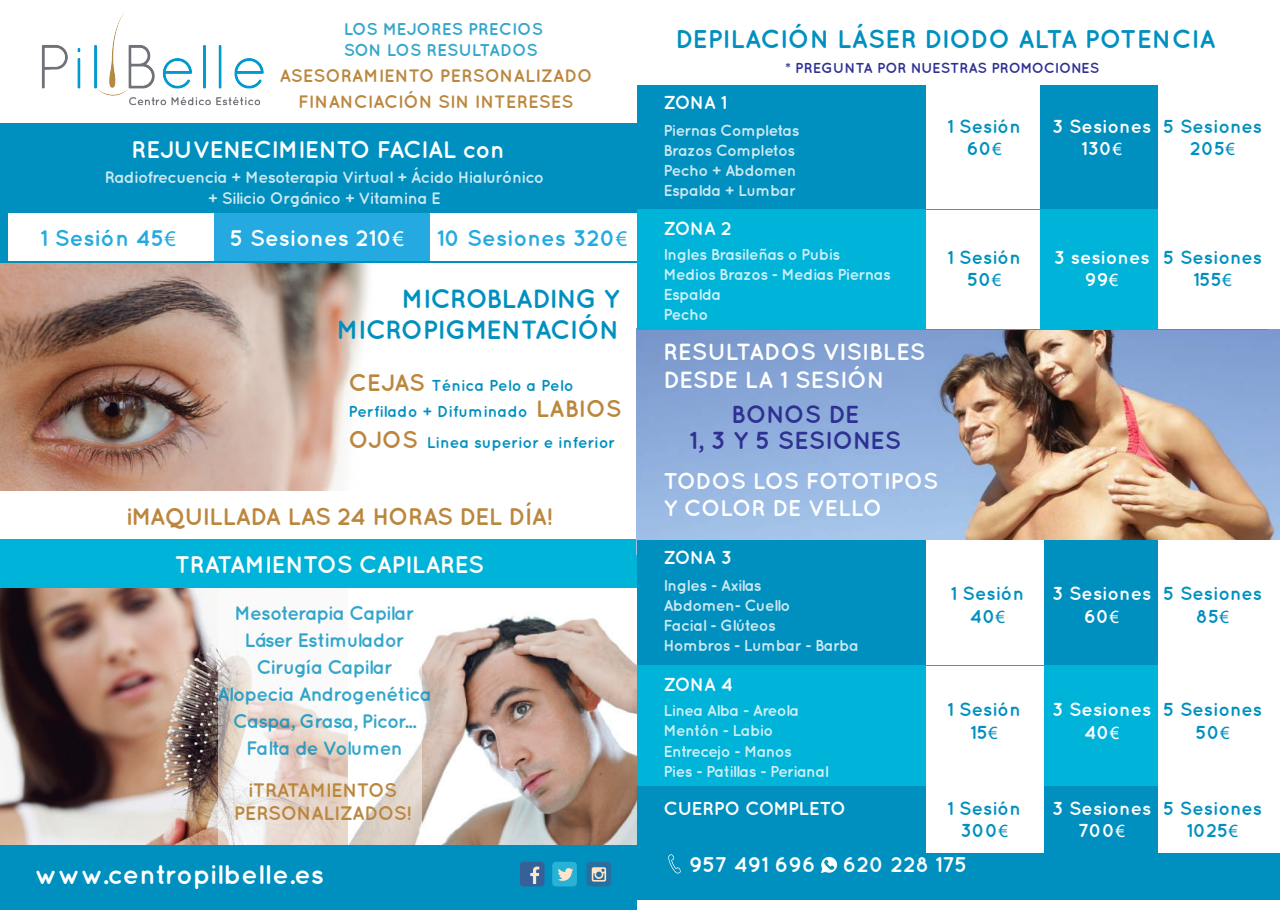
<style>
.page{position:relative;width:1280px;height:910px;background:#fff}
.page>*{position:absolute;margin:0;border:0;box-sizing:border-box;transform-origin:0 0}
.t1{font:700 27px "Quicksand";color:#fff}
.t2{font:700 26.25px/31.5px "Quicksand";letter-spacing:-.02em;color:#0090bf;text-align:right}
.t3{font:700 25.65px "Quicksand";color:#0090bf}
.t4{font:700 24.6px/26.4px "Quicksand";color:#2e3092;text-align:center}
.t5{font:700 24px "Quicksand";letter-spacing:-.02em;color:#fff}
.t6{font:700 24px "Quicksand";letter-spacing:-.02em;color:#bb873e}
.t7{font:700 23.7px "Quicksand";color:#bb873e}
.t8{font:700 23.4px/28px "Quicksand";color:#fff}
.t9{font:700 22.8px/27.3px "Quicksand";letter-spacing:-.02em;color:#fff}
.t10{font:700 22.5px "Quicksand";color:#24aae1}
.t11{font:700 22.5px "Quicksand";color:#fff}
.t12{font:700 21.3px "Quicksand";color:#fff}
.t13{font:700 19.5px/27px "Quicksand";letter-spacing:-.04em;color:rgb(0 144 191/.8);text-align:center}
.t14{font:700 19.5px/23.4px "Quicksand";letter-spacing:-.02em;color:#bb873e;text-align:center}
.t15{font:700 19.5px "Quicksand";letter-spacing:-.045em;color:#fff}
.t16{font:700 18.75px/22.5px "Quicksand";color:#0090bf;text-align:center}
.t17{font:700 18.75px/22.5px "Quicksand";color:#fff;text-align:center}
.t18{font:700 18.75px "Quicksand";letter-spacing:-.02em;color:#fff}
.t19{font:700 18px "Quicksand";color:#bb873e}
.t20{font:700 17.1px/20.4px "Quicksand";color:#0090bf}
.t21{font:700 16.5px/21px "Quicksand";letter-spacing:-.04em;color:rgb(255 255 255/.8);text-align:center}
.t22{font:700 15.9px/20.1px "Quicksand";letter-spacing:-.04em;color:rgb(255 255 255/.8)}
.t23{font:700 15.9px/30.5px "Quicksand";color:#0090bf}
.t24{font:700 14.4px "Quicksand";letter-spacing:-.005em;color:#2e3092}
.s1{font-family:"Myriad Pro";font-weight:400}
.s2{font-size:23.7px;color:#bb873e}
</style>
<div class="page">
<img style="left:0;top:589px;width:218px;height:256px">
<img style="left:422px;top:582px;width:216px;height:263px">
<svg style="left:218px;top:651px;width:204px;height:194px"></svg>
<img style="left:0;top:263px;width:369px;height:228px">
<div style="left:0;top:123px;width:636px;height:140px;background:#0090bf"></div>
<div style="left:0;top:540px;width:636px;height:48px;background:#00b3d9"></div>
<div style="left:0;top:845px;width:636px;height:65px;background:#0090bf"></div>
<div style="left:205px;top:213px;width:226px;height:48px;background:#24aae1"></div>
<div style="left:430px;top:213px;width:206px;height:48px;background:#fff"></div>
<div style="left:9px;top:213px;width:205px;height:48px;background:#fff"></div>
<div style="left:520px;top:862px;width:25px;height:24px;background:#375f98;border-radius:4px"></div>
<svg style="left:530px;top:867px;width:9px;height:17px"></svg>
<div style="left:552px;top:862px;width:25px;height:24px;background:#28b2d6;border-radius:4px"></div>
<svg style="left:558px;top:868px;width:15px;height:13px"></svg>
<svg style="left:586px;top:862px;width:25px;height:24px"></svg>
<svg style="left:592px;top:867px;width:14px;height:15px"></svg>
<img style="left:41px;top:13px;width:223px;height:93px">
<div style="left:638px;top:785px;width:642px;height:115px;background:#0090bf"></div>
<img style="left:636px;top:328px;width:644px;height:226px">
<div style="left:638px;top:85px;width:630px;height:125px;background:#0090bf"></div>
<div style="left:926px;top:75px;width:113px;height:137px;background:#fff"></div>
<div style="left:638px;top:540px;width:630px;height:128px;background:#0090bf"></div>
<div style="left:926px;top:540px;width:118px;height:126px;background:#fff"></div>
<div style="left:638px;top:666px;width:630px;height:120px;background:#00b3d9"></div>
<div style="left:926px;top:666px;width:118px;height:186px;background:#fff"></div>
<div style="left:638px;top:209px;width:630px;height:120px;background:#00b3d9"></div>
<div style="left:926px;top:210px;width:113px;height:118px;background:#fff"></div>
<div style="left:1158px;top:75px;width:122px;height:137px;background:#fff"></div>
<div style="left:1158px;top:540px;width:122px;height:126px;background:#fff"></div>
<div style="left:1158px;top:666px;width:122px;height:186px;background:#fff"></div>
<div style="left:1158px;top:210px;width:122px;height:118px;background:#fff"></div>
<svg style="left:668px;top:854px;width:13px;height:20px"></svg>
<svg style="left:821px;top:857px;width:17px;height:16px"></svg>
<p class="t20" style="left:343px;top:19px;width:201px">LOS MEJORES PRECIOS<br>SON LOS RESULTADOS</p>
<h3 class="t3" style="left:675px;top:24px;width:542px">DEPILACIÓN LÁSER DIODO ALTA POTENCIA</h3>
<p class="t19" style="left:279px;top:65px;width:315px">ASESORAMIENTO PERSONALIZADO</p>
<p class="t19" style="left:298px;top:91px;width:277px">FINANCIACIÓN SIN INTERESES</p>
<h3 class="t5" style="left:132px;top:135px;width:375px">REJUVENECIMIENTO FACIAL con</h3>
<p class="t21" style="left:105px;top:166px;width:441px">Radiofrecuencia + Mesoterapia Virtual + Ácido Hialurónico + Silicio Orgánico + Vitamina E</p>
<h3 class="t10" style="left:41px;top:224px;width:137px">1 Sesión 45<span class="s1">€</span></h3>
<h3 class="t11" style="left:230px;top:224px;width:176px">5 Sesiones 210<span class="s1">€</span></h3>
<h3 class="t10" style="left:437px;top:224px;width:192px">10 Sesiones 320<span class="s1">€</span></h3>
<h2 class="t2" style="left:337px;top:282px;width:284px">MICROBLADING Y<br>MICROPIGMENTACIÓN</h2>
<p class="t23" style="left:348px;top:370px;width:227px"><span class="s2">CEJAS</span> Ténica Pelo a Pelo</p>
<h3 class="t7" style="left:348px;top:426px;width:71px">OJOS</h3>
<h3 class="t7" style="left:536px;top:395px;width:87px">LABIOS</h3>
<p class="t23" style="left:427px;top:396px;width:190px;text-indent:-78px">Perfilado + Difuminado<br>Linea superior e inferior</p>
<h3 class="t6" style="left:126px;top:502px;width:428px">¡MAQUILLADA LAS 24 HORAS DEL DÍA!</h3>
<h3 class="t5" style="left:175px;top:550px;width:311px">TRATAMIENTOS CAPILARES</h3>
<p class="t13" style="left:217px;top:599px;width:216px">Mesoterapia Capilar<br>Láser Estimulador<br>Cirugía Capilar<br>Alopecia Androgenética<br>Caspa, Grasa, Picor...<br>Falta de Volumen</p>
<p class="t14" style="left:234px;top:778px;width:179px">¡TRATAMIENTOS<br>PERSONALIZADOS!</p>
<h1 class="t1" style="left:35px;top:858px;width:291px">www.centropilbelle.es</h1>
<p class="t17" style="left:663px;top:90px;width:65px">ZONA 1</p>
<p class="t15" style="left:650px;top:96px;width:68px">ZONA 1</p>
<p class="t24" style="left:785px;top:59px;width:316px">* PREGUNTA POR NUESTRAS PROMOCIONES</p>
<p class="t22" style="left:663px;top:119px;width:138px">Piernas Completas<br>Brazos Completos<br>Pecho + Abdomen<br>Espalda + Lumbar</p>
<p class="t16" style="left:947px;top:114px;width:75px">1 Sesión<br>60<span class="s1">€</span></p>
<p class="t17" style="left:1052px;top:114px;width:101px">3 Sesiones<br>130<span class="s1">€</span></p>
<p class="t17" style="left:663px;top:217px;width:70px">ZONA 2</p>
<p class="t15" style="left:650px;top:227px;width:73px">ZONA 2</p>
<p class="t22" style="left:663px;top:244px;width:229px">Ingles Brasileñas o Pubis<br>Medios Brazos - Medias Piernas<br>Espalda<br>Pecho</p>
<h3 class="t8" style="left:663px;top:337px;width:264px">RESULTADOS VISIBLES<br>DESDE LA 1 SESIÓN</h3>
<h3 class="t4" style="left:689px;top:400px;width:213px">BONOS DE<br>1, 3 Y 5 SESIONES</h3>
<h3 class="t9" style="left:663px;top:467px;width:276px">TODOS LOS FOTOTIPOS<br>Y COLOR DE VELLO</h3>
<p class="t16" style="left:947px;top:246px;width:75px">1 Sesión<br>50<span class="s1">€</span></p>
<p class="t17" style="left:663px;top:545px;width:70px">ZONA 3</p>
<p class="t22" style="left:663px;top:575px;width:197px">Ingles - Axilas<br>Abdomen- Cuello<br>Facial - Glúteos<br>Hombros - Lumbar - Barba</p>
<p class="t17" style="left:663px;top:673px;width:71px">ZONA 4</p>
<p class="t15" style="left:650px;top:592px;width:73px">ZONA 3</p>
<p class="t22" style="left:663px;top:700px;width:167px">Linea Alba - Areola<br>Mentón - Labio<br>Entrecejo - Manos<br>Pies - Patillas - Perianal</p>
<p class="t15" style="left:650px;top:721px;width:74px">ZONA 4</p>
<p class="t16" style="left:951px;top:582px;width:75px">1 Sesión<br>40<span class="s1">€</span></p>
<p class="t16" style="left:947px;top:698px;width:75px">1 Sesión<br>15<span class="s1">€</span></p>
<p class="t17" style="left:1054px;top:246px;width:97px">3 sesiones<br>99<span class="s1">€</span></p>
<p class="t17" style="left:1052px;top:582px;width:101px">3 Sesiones<br>60<span class="s1">€</span></p>
<p class="t17" style="left:1052px;top:698px;width:101px">3 Sesiones<br>40<span class="s1">€</span></p>
<p class="t16" style="left:1163px;top:114px;width:101px">5 Sesiones<br>205<span class="s1">€</span></p>
<p class="t16" style="left:1163px;top:245px;width:101px">5 Sesiones<br>155<span class="s1">€</span></p>
<p class="t16" style="left:1163px;top:582px;width:101px">5 Sesiones<br>85<span class="s1">€</span></p>
<p class="t16" style="left:1163px;top:698px;width:101px">5 Sesiones<br>50<span class="s1">€</span></p>
<p class="t18" style="left:663px;top:797px;width:184px">CUERPO COMPLETO</p>
<p class="t16" style="left:947px;top:796px;width:75px">1 Sesión<br>300<span class="s1">€</span></p>
<p class="t17" style="left:1052px;top:796px;width:101px">3 Sesiones<br>700<span class="s1">€</span></p>
<p class="t16" style="left:1163px;top:796px;width:101px">5 Sesiones<br>1025<span class="s1">€</span></p>
<h3 class="t12" style="left:689px;top:852px;width:128px">957 491 696</h3>
<h3 class="t12" style="left:843px;top:852px;width:126px">620 228 175</h3>
</div>
